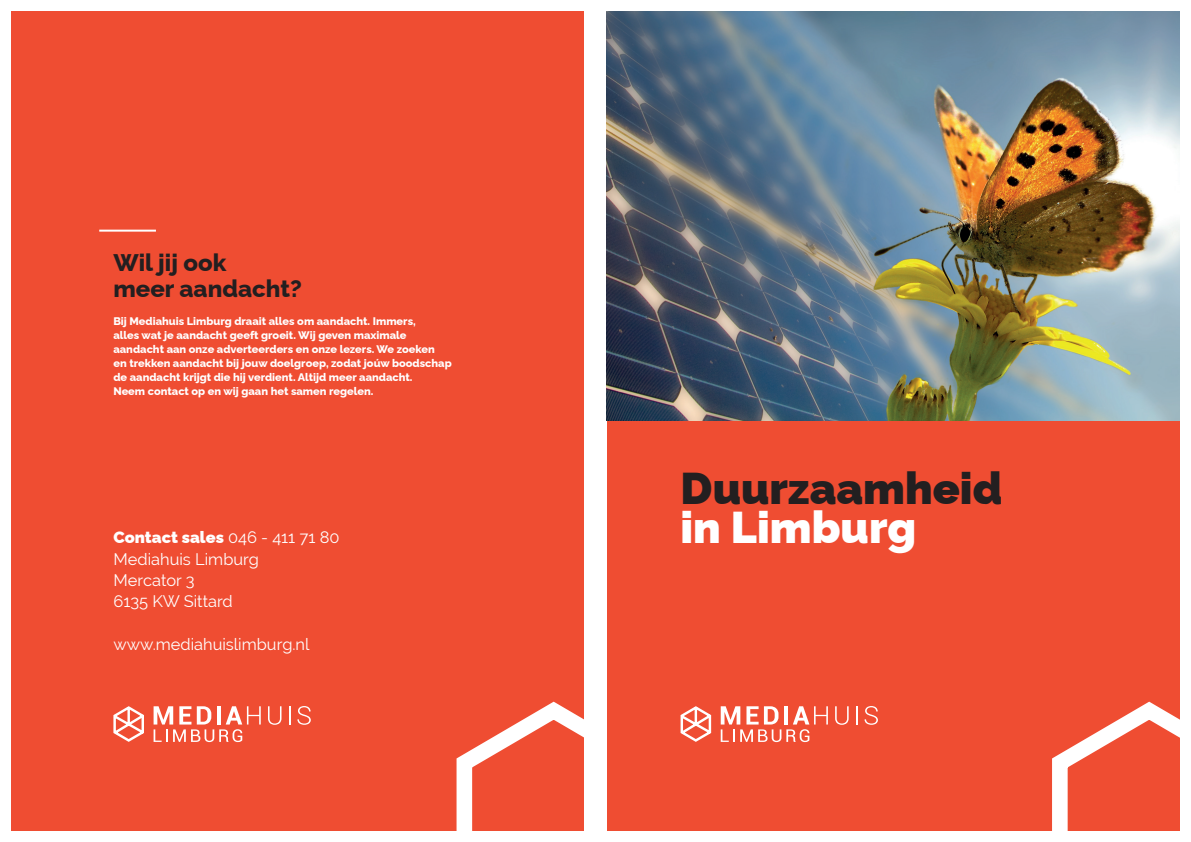
<style>
.page{position:relative;width:1191px;height:842px;background:#fff}
.page>*{position:absolute;margin:0;border:0;box-sizing:border-box;transform-origin:0 0}
.t1{font:900 44.5px "Raleway";color:#231f20}
.t2{font:900 44.5px "Raleway";color:#fff}
.t3{font:800 24px/26px "Raleway";color:#231f20}
.t4{font:16.4px/21.3px "Raleway";color:#fff}
.t5{font:900 16.4px "Raleway";color:#fff}
.t6{font:800 11px/14px "Raleway";color:#fff}
.s1{font-weight:400}
</style>
<div class="page">
<div style="left:607px;top:421px;width:572px;height:410px;background:#ef4d32"></div>
<svg style="left:1052px;top:702px;width:127px;height:129px"></svg>
<img style="left:607px;top:11px;width:572px;height:410px">
<svg style="left:835px;top:706px;width:13px;height:19px"></svg>
<svg style="left:856px;top:706px;width:2px;height:18px"></svg>
<svg style="left:864px;top:706px;width:14px;height:19px"></svg>
<svg style="left:720px;top:706px;width:108px;height:36px"></svg>
<svg style="left:680px;top:706px;width:32px;height:36px"></svg>
<div style="left:11px;top:11px;width:573px;height:820px;background:#ef4d32"></div>
<svg style="left:456px;top:702px;width:128px;height:129px"></svg>
<hr style="left:99px;top:230px;width:57px;height:2px;background:#fff">
<svg style="left:268px;top:706px;width:13px;height:19px"></svg>
<svg style="left:289px;top:706px;width:2px;height:18px"></svg>
<svg style="left:297px;top:706px;width:14px;height:19px"></svg>
<svg style="left:154px;top:706px;width:107px;height:36px"></svg>
<svg style="left:113px;top:706px;width:31px;height:36px"></svg>
<h2 class="t3" style="left:113px;top:246px;width:190px">Wil jij ook<br>meer aandacht?</h2>
<p class="t6" style="left:113px;top:312px;width:340px">Bij Mediahuis Limburg draait alles om aandacht. Immers,<br>alles wat je aandacht geeft groeit. Wij geven maximale aandacht aan onze adverteerders en onze lezers. We zoeken<br>en trekken aandacht bij jouw doelgroep, zodat joúw boodschap de aandacht krijgt die hij verdient. Altijd meer aandacht.<br>Neem contact op en wij gaan het samen regelen.</p>
<h3 class="t5" style="left:113px;top:524px;width:228px">Contact sales <span class="s1">046 - 411 71 80</span></h3>
<h3 class="t4" style="left:113px;top:548px;width:147px">Mediahuis Limburg<br>Mercator 3<br>6135 KW Sittard</h3>
<h3 class="t4" style="left:113px;top:633px;width:197px">www.mediahuislimburg.nl</h3>
<h1 class="t1" style="left:680px;top:453px;width:323px">Duurzaamheid</h1>
<h1 class="t2" style="left:680px;top:491px;width:237px">in Limburg</h1>
</div>
